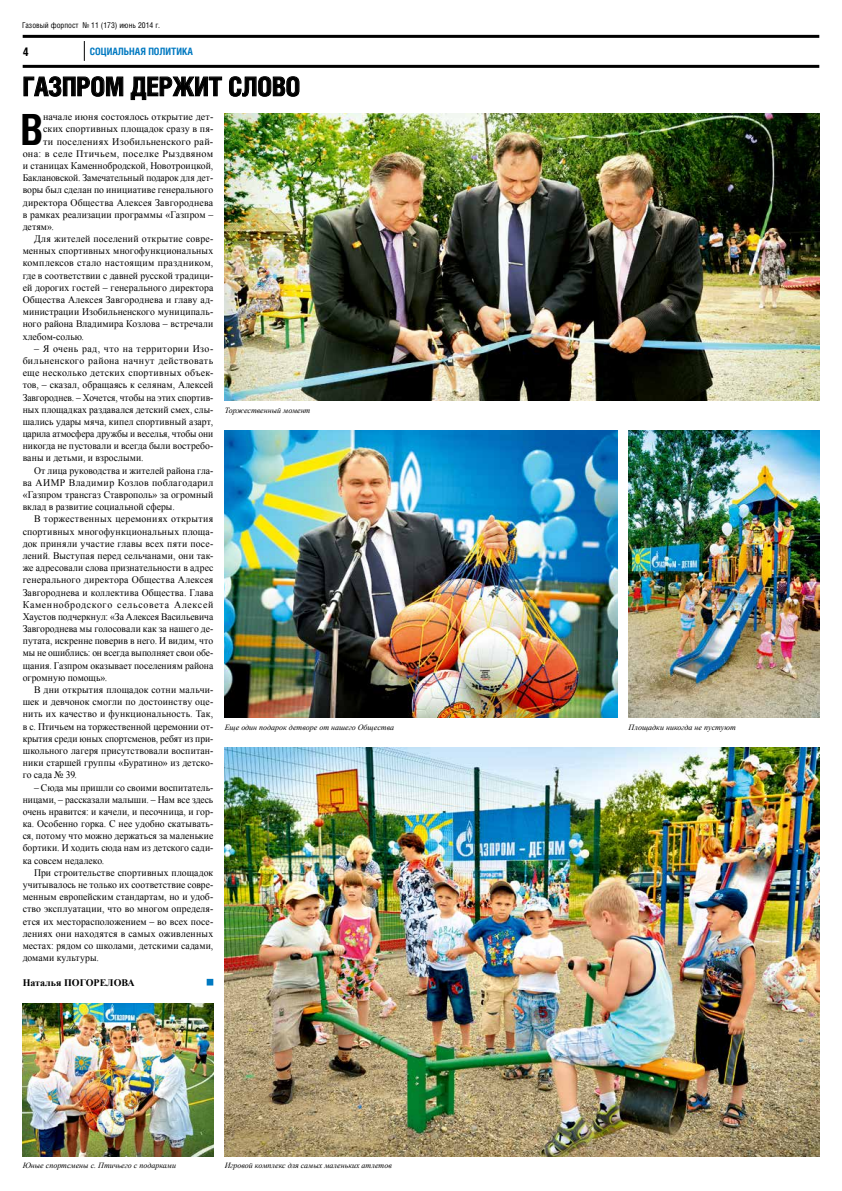
<style>
.page{position:relative;width:842px;height:1191px;background:#fff}
.page>*{position:absolute;margin:0;border:0;box-sizing:border-box;transform-origin:0 0}
.t1{font:700 43px "Helios Cond";color:#000}
.t2{font:700 26px "Helios Cond";color:#000}
.t3{font:700 12px "Helios Cond";color:#000}
.t4{font:700 10.1px "Helios Cond";color:#0079c1}
.t5{font:10px/12.2px "Times New Roman";letter-spacing:.01em;color:#000;text-align:justify}
.t6{font:10px "Times New Roman";letter-spacing:-.01em;color:#000;scale:.95 1}
.t7{font:10px "Times New Roman";letter-spacing:.035em;color:#000}
.t8{font:10px "Times New Roman";letter-spacing:.03em;color:#000}
.t9{font:700 10px "Times New Roman";color:#000}
.t10{font:italic 8px "Times New Roman";color:#000}
.t11{font:8px "Helios Cond";color:#000}
</style>
<div class="page">
<svg style="left:84px;top:41px;width:1px;height:20px"></svg>
<svg style="left:207px;top:979px;width:6px;height:6px"></svg>
<hr style="left:23px;top:35px;width:796px;height:3px;background:#000">
<hr style="left:23px;top:65px;width:796px;height:3px;background:#000">
<img style="left:225px;top:430px;width:392px;height:287px">
<img style="left:225px;top:747px;width:594px;height:409px">
<img style="left:23px;top:1003px;width:190px;height:153px">
<img style="left:629px;top:430px;width:190px;height:287px">
<svg style="left:24px;top:76px;width:99px;height:20px"></svg>
<svg style="left:131px;top:77px;width:91px;height:23px"></svg>
<svg style="left:229px;top:76px;width:70px;height:20px"></svg>
<img style="left:225px;top:113px;width:594px;height:287px">
<p class="t11" style="left:22px;top:21px;width:140px">Газовый форпост № 11 (173) июнь 2014 г.</p>
<p class="t3" style="left:23px;top:44px;width:7px">4</p>
<p class="t4" style="left:90px;top:45px;width:105px">СОЦИАЛЬНАЯ ПОЛИТИКА</p>
<h2 class="t2" style="left:23px;top:71px;width:279px">ГАЗПРОМ ДЕРЖИТ СЛОВО</h2>
<h1 class="t1" style="left:21px;top:103px;width:24px">В</h1>
<p class="t5" style="left:43px;top:111px;width:172px">начале июня состоялось открытие дет-</p>
<p class="t5" style="left:43px;top:123px;width:172px">ских спортивных площадок сразу в пя-</p>
<p class="t5" style="left:43px;top:135px;width:172px">ти поселениях Изобильненского рай-</p>
<p class="t8" style="left:23px;top:147px;width:192px">она: в селе Птичьем, поселке Рыздвяном</p>
<p class="t5" style="left:23px;top:159px;width:192px">и станицах Каменнобродской, Новотроицкой,</p>
<p class="t6" style="left:23px;top:171px;width:202px">Баклановской. Замечательный подарок для дет-</p>
<p class="t5" style="left:23px;top:184px;width:192px">воры был сделан по инициативе генерального</p>
<p class="t5" style="left:23px;top:196px;width:192px">директора Общества Алексея Завгороднева</p>
<p class="t5" style="left:23px;top:208px;width:192px">в рамках реализации программы «Газпром –</p>
<p class="t5" style="left:23px;top:220px;width:33px">детям».</p>
<p class="t5" style="left:34px;top:232px;width:181px">Для жителей поселений открытие совре-</p>
<p class="t5" style="left:23px;top:245px;width:192px">менных спортивных многофункциональных</p>
<p class="t7" style="left:23px;top:256px;width:192px">комплексов стало настоящим праздником,</p>
<p class="t5" style="left:23px;top:269px;width:192px">где в соответствии с давней русской традици-</p>
<p class="t5" style="left:23px;top:281px;width:192px">ей дорогих гостей – генерального директора</p>
<p class="t5" style="left:23px;top:293px;width:192px">Общества Алексея Завгороднева и главу ад-</p>
<p class="t5" style="left:23px;top:305px;width:192px">министрации Изобильненского муниципаль-</p>
<p class="t5" style="left:23px;top:318px;width:192px">ного района Владимира Козлова – встречали</p>
<p class="t5" style="left:23px;top:330px;width:63px">хлебом-солью.</p>
<p class="t5" style="left:23px;top:342px;width:192px;text-indent:11px">– Я очень рад, что на территории Изо&shy;бильненского района начнут действовать еще несколько детских спортивных объек&shy;тов, – сказал, обращаясь к селянам, Алексей Завгороднев. – Хочется, чтобы на этих спортив&shy;ных площадках раздавался детский смех, слы&shy;шались удары мяча, кипел спортивный азарт, царила атмосфера дружбы и веселья, чтобы они никогда не пустовали и всегда были востребо&shy;ваны и детьми, и взрослыми.</p>
<p class="t5" style="left:23px;top:464px;width:192px;text-indent:11px">От лица руководства и жителей района гла&shy;ва АИМР Владимир Козлов поблагодарил «Газпром трансгаз Ставрополь» за огромный вклад в развитие социальной сферы.</p>
<p class="t5" style="left:23px;top:513px;width:192px;text-indent:11px">В торжественных церемониях открытия спортивных многофункциональных площа&shy;док приняли участие главы всех пяти посе&shy;лений. Выступая перед сельчанами, они так&shy;же адресовали слова признательности в адрес генерального директора Общества Алексея Завгороднева и коллектива Общества. Глава Каменнобродского сельсовета Алексей Хаустов подчеркнул: «За Алексея Васильевича Завгороднева мы голосовали как за нашего де&shy;путата, искренне поверив в него. И видим, что мы не ошиблись: он всегда выполняет свои обе&shy;щания. Газпром оказывает поселениям района огромную помощь».</p>
<p class="t5" style="left:23px;top:683px;width:192px;text-indent:11px">В дни открытия площадок сотни мальчи&shy;шек и девчонок смогли по достоинству оце&shy;нить их качество и функциональность. Так, в с. Птичьем на торжественной церемонии от&shy;крытия среди юных спортсменов, ребят из при&shy;школьного лагеря присутствовали воспитан&shy;ники старшей группы «Буратино» из детско&shy;го сада № 39.</p>
<p class="t5" style="left:23px;top:781px;width:192px;text-indent:11px">– Сюда мы пришли со своими воспитатель&shy;ницами, – рассказали малыши. – Нам все здесь очень нравится: и качели, и песочница, и гор&shy;ка. Особенно горка. С нее удобно скатывать&shy;ся, потому что можно держаться за маленькие бортики. И ходить сюда нам из детского сади&shy;ка совсем недалеко.</p>
<p class="t5" style="left:23px;top:866px;width:192px;text-indent:11px">При строительстве спортивных площадок учитывалось не только их соответствие совре&shy;менным европейским стандартам, но и удоб&shy;ство эксплуатации, что во многом определя&shy;ется их месторасположением – во всех посе&shy;лениях они находятся в самых оживленных местах: рядом со школами, детскими садами, домами культуры.</p>
<p class="t9" style="left:23px;top:975px;width:114px">Наталья ПОГОРЕЛОВА</p>
<p class="t10" style="left:225px;top:404px;width:87px">Торжественный момент</p>
<p class="t10" style="left:225px;top:721px;width:171px">Еще один подарок детворе от нашего Общества</p>
<p class="t10" style="left:23px;top:1160px;width:155px">Юные спортсмены с. Птичьего с подарками</p>
<p class="t10" style="left:225px;top:1160px;width:169px">Игровой комплекс для самых маленьких атлетов</p>
<p class="t10" style="left:629px;top:721px;width:109px">Площадки никогда не пустуют</p>
</div>
